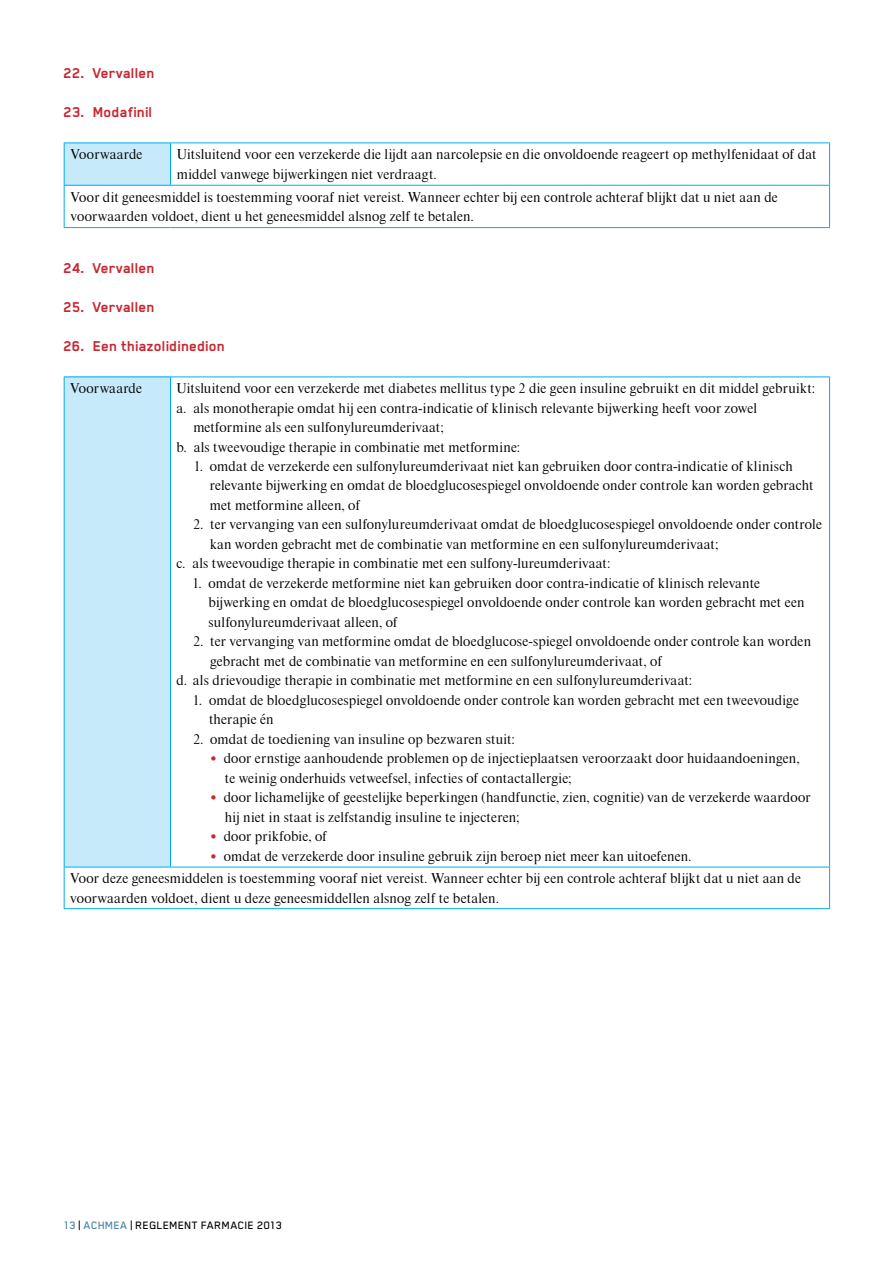
<style>
.page{position:relative;width:893px;height:1263px;background:#fff}
.page>*{position:absolute;margin:0;border:0;box-sizing:border-box;transform-origin:0 0}
.t1{font:700 16.5px "Blender Pro";color:#c92731}
.t2{font:13.5px/19.5px "Achmea Times Eighteen LT";letter-spacing:.005em;color:#000}
.t3{font:500 12.3px "Blender Pro";letter-spacing:.02em;color:#000}
.s1{color:#c92731}
.s2{color:#447fa2}
</style>
<div class="page">
<div style="left:64px;top:143px;width:106px;height:42px;background:#c7eafb"></div>
<hr style="left:64px;top:143px;width:106px;height:1px;background:#00aeef">
<hr style="left:64px;top:143px;width:1px;height:42px;background:#00aeef">
<hr style="left:170px;top:143px;width:660px;height:1px;background:#00aeef">
<hr style="left:170px;top:143px;width:1px;height:42px;background:#00aeef">
<hr style="left:829px;top:143px;width:1px;height:42px;background:#00aeef">
<hr style="left:64px;top:185px;width:106px;height:1px;background:#00aeef">
<hr style="left:64px;top:186px;width:1px;height:41px;background:#00aeef">
<hr style="left:170px;top:185px;width:660px;height:1px;background:#00aeef">
<hr style="left:829px;top:186px;width:1px;height:41px;background:#00aeef">
<hr style="left:64px;top:227px;width:106px;height:1px;background:#00aeef">
<hr style="left:170px;top:227px;width:660px;height:1px;background:#00aeef">
<div style="left:64px;top:377px;width:106px;height:490px;background:#c7eafb"></div>
<hr style="left:64px;top:377px;width:106px;height:1px;background:#00aeef">
<hr style="left:64px;top:377px;width:1px;height:490px;background:#00aeef">
<hr style="left:170px;top:377px;width:660px;height:1px;background:#00aeef">
<hr style="left:170px;top:377px;width:1px;height:490px;background:#00aeef">
<hr style="left:829px;top:377px;width:1px;height:490px;background:#00aeef">
<hr style="left:64px;top:867px;width:106px;height:1px;background:#00aeef">
<hr style="left:64px;top:867px;width:1px;height:41px;background:#00aeef">
<hr style="left:170px;top:867px;width:660px;height:1px;background:#00aeef">
<hr style="left:829px;top:867px;width:1px;height:41px;background:#00aeef">
<hr style="left:64px;top:908px;width:106px;height:1px;background:#00aeef">
<hr style="left:170px;top:908px;width:660px;height:1px;background:#00aeef">
<p class="t1" style="left:64px;top:64px;width:93px">22. Vervallen</p>
<p class="t1" style="left:64px;top:103px;width:91px">23. Modafinil</p>
<p class="t2" style="left:71px;top:145px;width:74px">Voorwaarde</p>
<p class="t2" style="left:177px;top:145px;width:641px">Uitsluitend voor een verzekerde die lijdt aan narcolepsie en die onvoldoende reageert op methylfenidaat of dat middel vanwege bijwerkingen niet verdraagt.</p>
<p class="t2" style="left:71px;top:187px;width:709px">Voor dit geneesmiddel is toestemming vooraf niet vereist. Wanneer echter bij een controle achteraf blijkt dat u niet aan de voorwaarden voldoet, dient u het geneesmiddel alsnog zelf te betalen.</p>
<p class="t1" style="left:64px;top:259px;width:93px">24. Vervallen</p>
<p class="t1" style="left:64px;top:298px;width:93px">25. Vervallen</p>
<p class="t1" style="left:64px;top:337px;width:163px">26. Een thiazolidinedion</p>
<p class="t2" style="left:70px;top:378px;width:74px">Voorwaarde</p>
<p class="t2" style="left:176px;top:378px;width:640px">Uitsluitend voor een verzekerde met diabetes mellitus type 2 die geen insuline gebruikt en dit middel gebruikt:</p>
<p class="t2" style="left:176px;top:398px;width:582px">a. als monotherapie omdat hij een contra-indicatie of klinisch relevante bijwerking heeft voor zowel</p>
<p class="t2" style="left:193px;top:417px;width:252px">metformine als een sulfonylureumderivaat;</p>
<p class="t2" style="left:176px;top:437px;width:345px">b. als tweevoudige therapie in combinatie met metformine:</p>
<p class="t2" style="left:210px;top:456px;width:605px;text-indent:-16px">1. omdat de verzekerde een sulfonylureumderivaat niet kan gebruiken door contra-indicatie of klinisch relevante bijwerking en omdat de bloedglucosespiegel onvoldoende onder controle kan worden gebracht met metformine alleen, of</p>
<p class="t2" style="left:193px;top:515px;width:630px">2. ter vervanging van een sulfonylureumderivaat omdat de bloedglucosespiegel onvoldoende onder controle</p>
<p class="t2" style="left:210px;top:534px;width:510px">kan worden gebracht met de combinatie van metformine en een sulfonylureumderivaat;</p>
<p class="t2" style="left:176px;top:554px;width:435px">c. als tweevoudige therapie in combinatie met een sulfony-lureumderivaat:</p>
<p class="t2" style="left:208px;top:573px;width:598px;text-indent:-16px">1. omdat de verzekerde metformine niet kan gebruiken door contra-indicatie of klinisch relevante bijwerking en omdat de bloedglucosespiegel onvoldoende onder controle kan worden gebracht met een sulfonylureumderivaat alleen, of</p>
<p class="t2" style="left:193px;top:632px;width:619px">2. ter vervanging van metformine omdat de bloedglucose-spiegel onvoldoende onder controle kan worden</p>
<p class="t2" style="left:210px;top:651px;width:453px">gebracht met de combinatie van metformine en een sulfonylureumderivaat, of</p>
<p class="t2" style="left:176px;top:671px;width:517px">d. als drievoudige therapie in combinatie met metformine en een sulfonylureumderivaat:</p>
<p class="t2" style="left:209px;top:690px;width:591px;text-indent:-16px">1. omdat de bloedglucosespiegel onvoldoende onder controle kan worden gebracht met een tweevoudige therapie én</p>
<p class="t2" style="left:193px;top:729px;width:323px">2. omdat de toediening van insuline op bezwaren stuit:</p>
<p class="t2" style="left:225px;top:749px;width:577px;text-indent:-15px"><span class="s1">•</span> door ernstige aanhoudende problemen op de injectieplaatsen veroorzaakt door huidaandoeningen, te weinig onderhuids vetweefsel, infecties of contactallergie;</p>
<p class="t2" style="left:225px;top:788px;width:588px;text-indent:-15px"><span class="s1">•</span> door lichamelijke of geestelijke beperkingen (handfunctie, zien, cognitie) van de verzekerde waardoor hij niet in staat is zelfstandig insuline te injecteren;</p>
<p class="t2" style="left:210px;top:827px;width:118px"><span class="s1">•</span> door prikfobie, of</p>
<p class="t2" style="left:70px;top:845px;width:732px;line-height:22px;text-indent:140px"><span class="s1">•</span> omdat de verzekerde door insuline gebruik zijn beroep niet meer kan uitoefenen.<br>Voor deze geneesmiddelen is toestemming vooraf niet vereist. Wanneer echter bij een controle achteraf blijkt dat u niet aan de</p>
<p class="t2" style="left:70px;top:888px;width:430px">voorwaarden voldoet, dient u deze geneesmiddellen alsnog zelf te betalen.</p>
<p class="t3" style="left:64px;top:1218px;width:220px"><span class="s2">13</span> | <span class="s2">ACHMEA</span> | REGLEMENT FARMACIE 2013</p>
</div>
